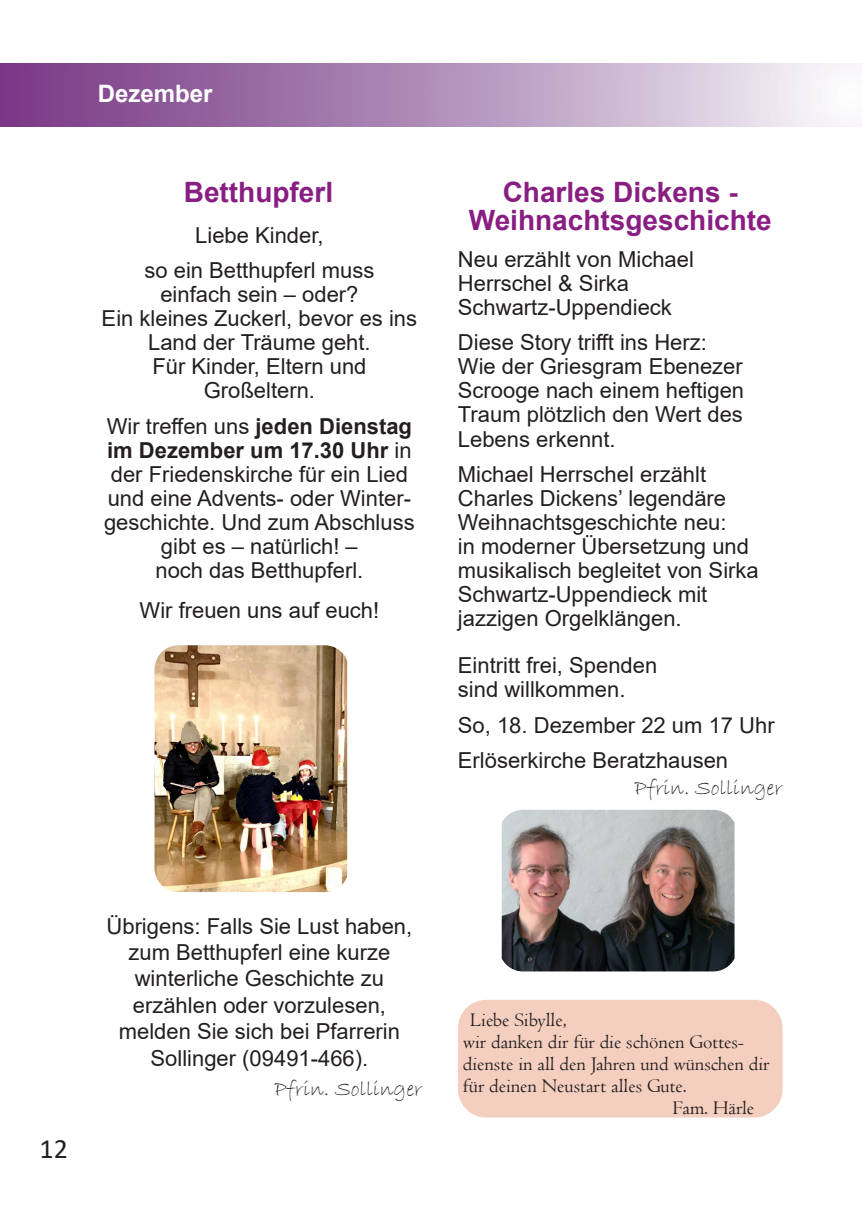
<style>
.page{position:relative;width:862px;height:1214px;background:#fff}
.page>*{position:absolute;margin:0;border:0;box-sizing:border-box;transform-origin:0 0}
.t1{font:700 28px/28px "Arial";color:#891e82;text-align:center}
.t2{font:28px "Calibri";color:#231f20}
.t3{font:700 24px "Arial";color:#fff}
.t4{font:22px/24px "Arial";color:#231f20}
.t5{font:22px "Bradley Hand ITC";color:#231f20}
.t6{font:20px "Centaur";color:#231f20}
.s1{font-weight:700}
</style>
<div class="page">
<div style="left:0;top:64px;width:862px;height:62px;background:linear-gradient(to right,#733180,#f5f5f8)"></div>
<img style="left:502px;top:809px;width:232px;height:162px">
<img style="left:154px;top:645px;width:193px;height:246px">
<div style="left:458px;top:999px;width:324px;height:118px;background:#f4cfc0;border-radius:28px"></div>
<p class="t3" style="left:98px;top:77px;width:116px">Dezember</p>
<p class="t1" style="left:184px;top:178px;width:151px">Betthupferl</p>
<p class="t4" style="left:144px;top:217px;width:231px;line-height:35.4px;text-align:center">Liebe Kinder,<br>so ein Betthupferl muss</p>
<p class="t4" style="left:102px;top:282px;width:317px;text-align:center">einfach sein – oder?<br>Ein kleines Zuckerl, bevor es ins<br>Land der Träume geht.<br>Für Kinder, Eltern und<br>Großeltern.</p>
<p class="t4" style="left:104px;top:414px;width:312px;text-align:center">Wir treffen uns <span class="s1">jeden Dienstag im Dezember um 17.30 Uhr</span> in der Friedenskirche für ein Lied und eine Advents- oder Winter&shy;geschichte. Und zum Abschluss gibt es – natürlich! –<br>noch das Betthupferl.</p>
<p class="t4" style="left:140px;top:598px;width:241px">Wir freuen uns auf euch!</p>
<p class="t1" style="left:469px;top:178px;width:304px">Charles Dickens -<br>Weihnachtsgeschichte</p>
<p class="t4" style="left:458px;top:247px;width:237px">Neu erzählt von Michael<br>Herrschel &amp; Sirka<br>Schwartz-Uppendieck</p>
<p class="t4" style="left:458px;top:330px;width:288px">Diese Story trifft ins Herz:<br>Wie der Griesgram Ebenezer<br>Scrooge nach einem heftigen<br>Traum plötzlich den Wert des<br>Lebens erkennt.</p>
<p class="t4" style="left:458px;top:462px;width:302px">Michael Herrschel erzählt<br>Charles Dickens’ legendäre<br>Weihnachtsgeschichte neu:<br>in moderner Übersetzung und musikalisch begleitet von Sirka<br>Schwartz-Uppendieck mit jazzigen Orgelklängen.</p>
<p class="t4" style="left:458px;top:653px;width:201px">Eintritt frei, Spenden sind willkommen.</p>
<p class="t4" style="left:458px;top:707px;width:318px;line-height:35.4px">So, 18. Dezember 22 um 17 Uhr<br>Erlöserkirche Beratzhausen</p>
<p class="t5" style="left:634px;top:773px;width:149px">Pfrin. Sollinger</p>
<p class="t2" style="left:40px;top:1128px;width:30px">12</p>
<p class="t4" style="left:107px;top:912px;width:307px;line-height:26.4px;text-align:center">Übrigens: Falls Sie Lust haben, zum Betthupferl eine kurze winterliche Geschichte zu erzählen oder vorzulesen, melden Sie sich bei Pfarrerin<br>Sollinger (09491-466).</p>
<p class="t5" style="left:274px;top:1074px;width:149px">Pfrin. Sollinger</p>
<p class="t6" style="left:470px;top:1007px;width:98px">Liebe Sibylle,</p>
<p class="t6" style="left:463px;top:1029px;width:283px">wir danken dir für die schönen Gottes-</p>
<p class="t6" style="left:463px;top:1051px;width:308px">dienste in all den Jahren und wünschen dir</p>
<p class="t6" style="left:463px;top:1073px;width:225px">für deinen Neustart alles Gute.</p>
<p class="t6" style="left:673px;top:1095px;width:83px">Fam. Härle</p>
</div>
